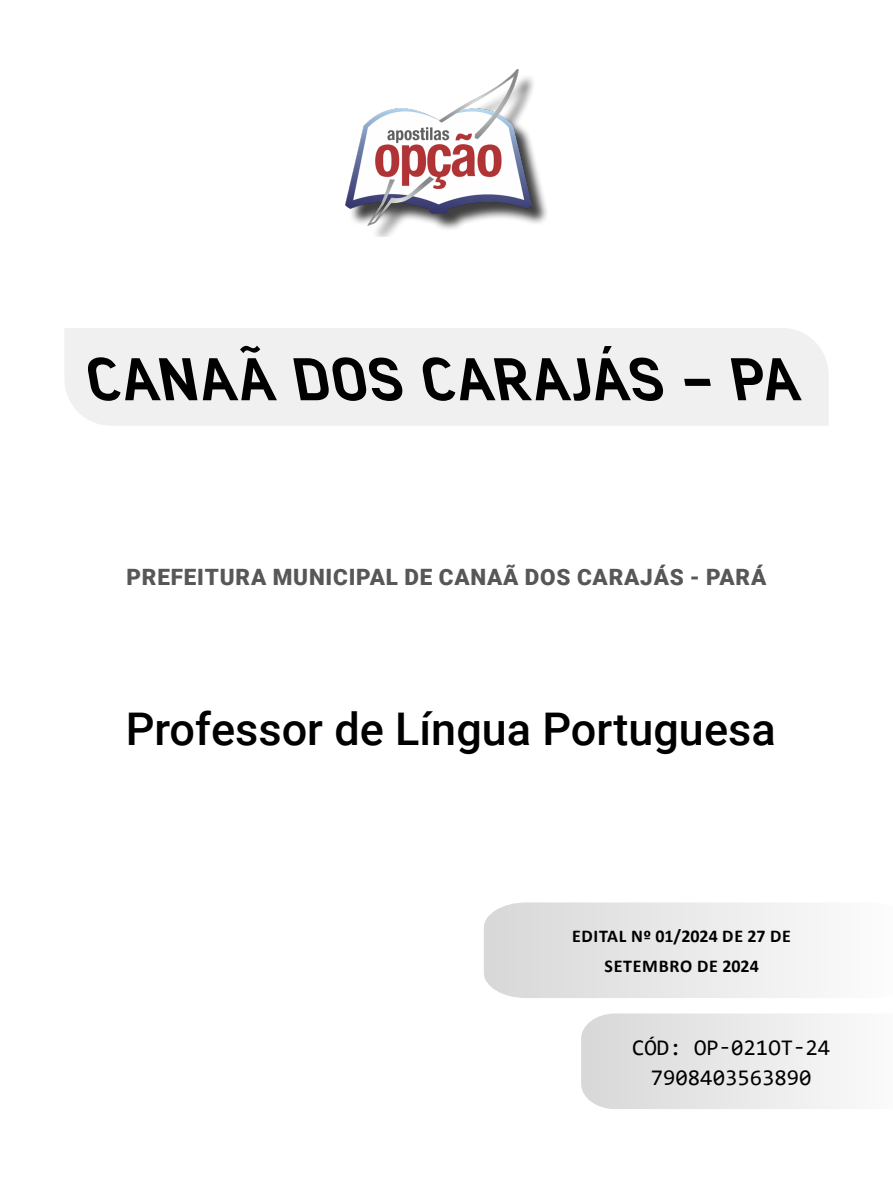
<style>
.page{position:relative;width:893px;height:1191px;background:#fff}
.page>*{position:absolute;margin:0;border:0;box-sizing:border-box;transform-origin:0 0}
.Estilo_de_parágrafo_1{font:italic 60px "Lintel Regular 6";color:#000}
.CARGO{font:500 45px "Roboto";color:#000}
.SUBTÍTULO{font:900 22.5px "Roboto";letter-spacing:.035em;color:#575756}
.t1{font:22.5px "Consolas";color:#000}
.EDITAL{font:700 18px "Calibri";letter-spacing:.02em;color:#000}
.EDITAL-2{font:700 18px "Calibri";letter-spacing:.04em;color:#000}
</style>
<div class="page">
<svg style="left:484px;top:902px;width:323px;height:96px"></svg>
<svg style="left:581px;top:1013px;width:258px;height:96px"></svg>
<div style="left:65px;top:328px;width:763px;height:98px;background:#f0f0f0"></div>
<div style="left:349px;top:72px;width:198px;height:164px;background:#000;opacity:.75"></div>
<img style="left:346px;top:70px;width:186px;height:155px">
<p class="Estilo_de_parágrafo_1" style="left:90px;top:337px;width:728px">CANAÃ DOS CARAJÁS - PA</p>
<p class="SUBTÍTULO" style="left:126px;top:561px;width:641px">PREFEITURA MUNICIPAL DE CANAÃ DOS CARAJÁS - PARÁ</p>
<p class="CARGO" style="left:126px;top:698px;width:651px">Professor de Língua Portuguesa</p>
<p class="EDITAL" style="left:572px;top:923px;width:220px">EDITAL Nº 01/2024 DE 27 DE</p>
<p class="EDITAL-2" style="left:604px;top:953px;width:156px">SETEMBRO DE 2024</p>
<p class="t1" style="left:632px;top:1032px;width:199px">CÓD: OP-021OT-24</p>
<p class="t1" style="left:651px;top:1062px;width:162px">7908403563890</p>
</div>
